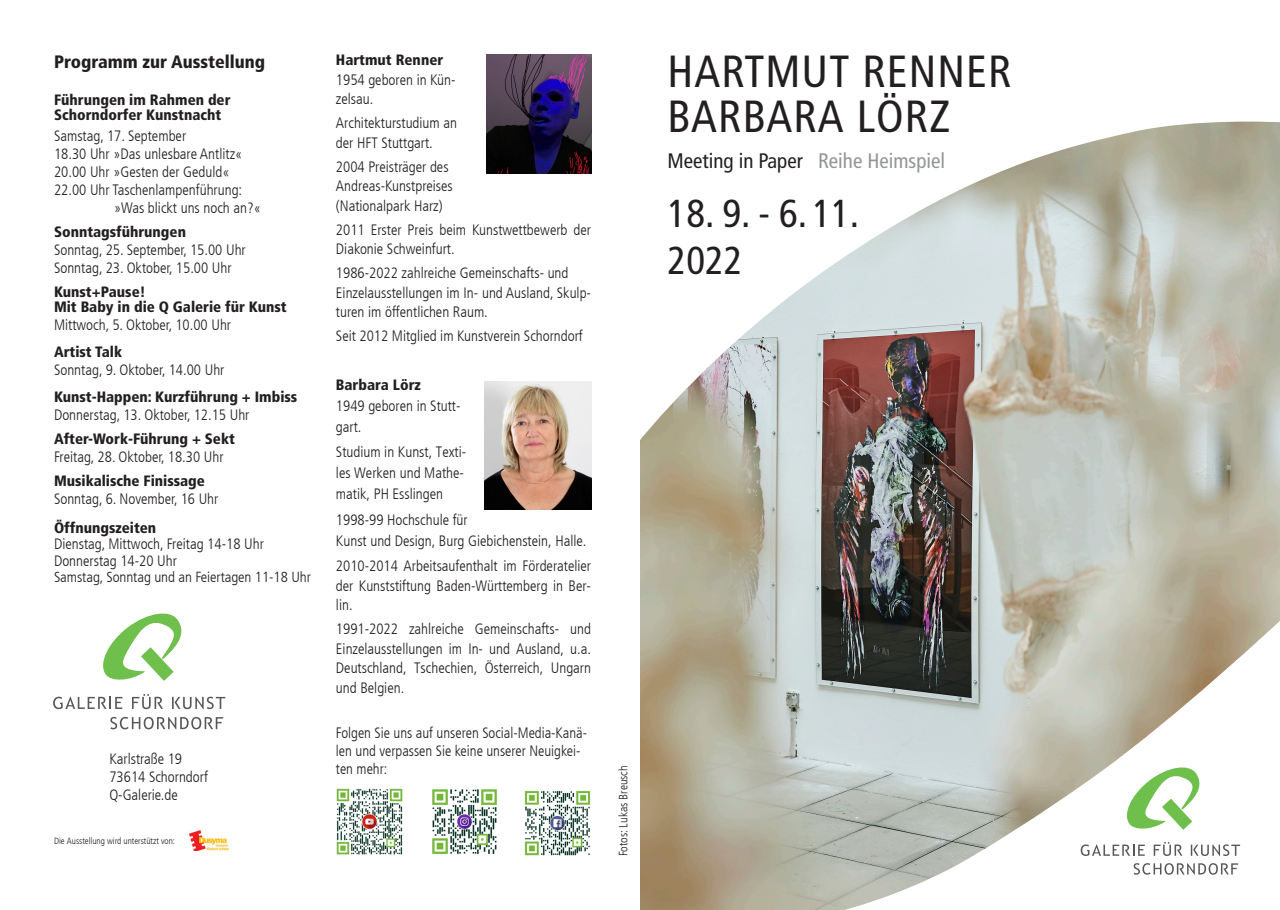
<style>
.page{position:relative;width:1280px;height:910px;background:#fff}
.page>*{position:absolute;margin:0;border:0;box-sizing:border-box;transform-origin:0 0}
.t1{font:condensed 45px "Frutiger LT Com";letter-spacing:.025em;color:#231f20}
.t2{font:condensed 39px "Frutiger LT Com";color:#231f20}
.t3{font:condensed 21px "Frutiger LT Com";color:#231f20}
.t4{font:900 condensed 18px "Frutiger LT Com";color:#231f20}
.t5{font:300 condensed 15px/19.5px "Frutiger LT Com";color:#231f20}
.t6{font:900 condensed 15px "Frutiger LT Com";color:#231f20}
.t7{font:300 condensed 14.55px "Frutiger LT Com";letter-spacing:-.005em;color:#231f20}
.t8{font:300 condensed 12px "Frutiger LT Com";color:#231f20}
.t9{font:300 condensed 9px "Frutiger LT Com";color:#231f20}
.s1{color:#939598}
</style>
<div class="page">
<svg style="left:103px;top:613px;width:79px;height:68px"></svg>
<svg style="left:132px;top:694px;width:31px;height:15px"></svg>
<svg style="left:172px;top:697px;width:53px;height:12px"></svg>
<svg style="left:110px;top:717px;width:113px;height:12px"></svg>
<svg style="left:53px;top:697px;width:69px;height:12px"></svg>
<img style="left:640px;top:440px;width:640px;height:470px">
<svg style="left:844px;top:621px;width:436px;height:289px"></svg>
<svg style="left:1122px;top:763px;width:81px;height:68px"></svg>
<svg style="left:1154px;top:842px;width:28px;height:14px"></svg>
<svg style="left:1191px;top:844px;width:49px;height:12px"></svg>
<svg style="left:1134px;top:863px;width:104px;height:12px"></svg>
<svg style="left:1081px;top:844px;width:64px;height:12px"></svg>
<img style="left:189px;top:831px;width:40px;height:19px">
<svg style="left:640px;top:121px;width:640px;height:319px"></svg>
<img style="left:486px;top:55px;width:105px;height:119px">
<img style="left:485px;top:381px;width:106px;height:128px">
<img style="left:336px;top:788px;width:67px;height:67px">
<img style="left:432px;top:789px;width:65px;height:66px">
<img style="left:525px;top:790px;width:66px;height:66px">
<p class="t4" style="left:54px;top:50px;width:213px">Programm zur Ausstellung</p>
<p class="t6" style="left:54px;top:91px;width:178px">Führungen im Rahmen der</p>
<p class="t6" style="left:54px;top:106px;width:169px">Schorndorfer Kunstnacht</p>
<p class="t5" style="left:54px;top:126px;width:134px">Samstag, 17. September</p>
<p class="t5" style="left:54px;top:144px;width:190px">18.30 Uhr »Das unlesbare Antlitz«</p>
<p class="t5" style="left:54px;top:162px;width:177px">20.00 Uhr »Gesten der Geduld«</p>
<p class="t5" style="left:54px;top:180px;width:190px">22.00 Uhr Taschenlampenführung:</p>
<p class="t5" style="left:114px;top:198px;width:148px">»Was blickt uns noch an?«</p>
<p class="t6" style="left:54px;top:223px;width:133px">Sonntagsführungen</p>
<p class="t5" style="left:54px;top:240px;width:193px">Sonntag, 25. September, 15.00 Uhr</p>
<p class="t5" style="left:54px;top:258px;width:179px">Sonntag, 23. Oktober, 15.00 Uhr</p>
<p class="t6" style="left:54px;top:283px;width:93px">Kunst+Pause!</p>
<p class="t6" style="left:54px;top:298px;width:234px">Mit Baby in die Q Galerie für Kunst</p>
<p class="t5" style="left:54px;top:315px;width:179px">Mittwoch, 5. Oktober, 10.00 Uhr</p>
<p class="t6" style="left:54px;top:343px;width:70px">Artist Talk</p>
<p class="t5" style="left:54px;top:360px;width:172px">Sonntag, 9. Oktober, 14.00 Uhr</p>
<p class="t6" style="left:54px;top:388px;width:245px">Kunst-Happen: Kurzführung + Imbiss</p>
<p class="t5" style="left:54px;top:405px;width:197px">Donnerstag, 13. Oktober, 12.15 Uhr</p>
<p class="t6" style="left:54px;top:430px;width:182px">After-Work-Führung + Sekt</p>
<p class="t5" style="left:54px;top:447px;width:171px">Freitag, 28. Oktober, 18.30 Uhr</p>
<p class="t6" style="left:54px;top:472px;width:152px">Musikalische Finissage</p>
<p class="t5" style="left:54px;top:489px;width:166px">Sonntag, 6. November, 16 Uhr</p>
<p class="t6" style="left:54px;top:519px;width:104px">Öffnungszeiten</p>
<p class="t5" style="left:54px;top:535px;width:211px">Dienstag, Mittwoch, Freitag 14-18 Uhr</p>
<p class="t5" style="left:54px;top:551px;width:124px">Donnerstag 14-20 Uhr</p>
<p class="t7" style="left:54px;top:569px;width:258px">Samstag, Sonntag und an Feiertagen 11-18 Uhr</p>
<p class="t5" style="left:109px;top:749px;width:74px">Karlstraße 19</p>
<p class="t5" style="left:109px;top:767px;width:100px">73614 Schorndorf</p>
<p class="t5" style="left:109px;top:785px;width:70px">Q-Galerie.de</p>
<p class="t9" style="left:54px;top:835px;width:123px">Die Ausstellung wird unterstützt von:</p>
<p class="t6" style="left:336px;top:51px;width:109px">Hartmut Renner</p>
<p class="t5" style="left:336px;top:70px;width:121px">1954 geboren in Kün&shy;zelsau.</p>
<p class="t5" style="left:336px;top:113px;width:123px">Architekturstudium an der HFT Stuttgart.</p>
<p class="t5" style="left:336px;top:157px;width:118px">2004 Preisträger des<br>Andreas-Kunstpreises</p>
<p class="t5" style="left:336px;top:196px;width:108px">(Nationalpark Harz)</p>
<p class="t5" style="left:336px;top:220px;width:257px">2011 Erster Preis beim Kunstwettbewerb der<br>Diakonie Schweinfurt.</p>
<p class="t5" style="left:336px;top:263px;width:234px">1986-2022 zahlreiche Gemeinschafts- und</p>
<p class="t5" style="left:336px;top:283px;width:257px">Einzelausstellungen im In- und Ausland, Skulp&shy;turen im öffentlichen Raum.</p>
<p class="t5" style="left:336px;top:326px;width:248px">Seit 2012 Mitglied im Kunstverein Schorndorf</p>
<p class="t6" style="left:336px;top:375px;width:87px">Barbara Lörz</p>
<p class="t5" style="left:336px;top:395px;width:126px;line-height:21px">1949 geboren in Stutt&shy;gart.</p>
<p class="t5" style="left:336px;top:442px;width:132px;line-height:21px">Studium in Kunst, Texti&shy;les Werken und Mathe&shy;matik, PH Esslingen</p>
<p class="t5" style="left:336px;top:509px;width:252px;line-height:21px">1998-99 Hochschule für<br>Kunst und Design, Burg Giebichenstein, Halle.</p>
<p class="t5" style="left:336px;top:556px;width:257px;text-align:justify">2010-2014 Arbeitsaufenthalt im Förderatelier der Kunststiftung Baden-Württemberg in Ber&shy;lin.</p>
<p class="t5" style="left:336px;top:619px;width:257px;text-align:justify">1991-2022 zahlreiche Gemeinschafts- und Einzelausstellungen im In- und Ausland, u.a.<br>Deutschland, Tschechien, Österreich, Ungarn und Belgien.</p>
<p class="t5" style="left:336px;top:724px;width:253px;line-height:18px">Folgen Sie uns auf unseren Social-Media-Kanä&shy;len und verpassen Sie keine unserer Neuigkei&shy;ten mehr:</p>
<p class="t8" style="left:616px;top:856px;width:92px;rotate:-90deg">Fotos: Lukas Breusch</p>
<p class="t1" style="left:668px;top:45px;width:345px">HARTMUT RENNER</p>
<p class="t1" style="left:668px;top:90px;width:284px">BARBARA LÖRZ</p>
<p class="t3" style="left:668px;top:149px;width:279px">Meeting in Paper <span class="s1">Reihe Heimspiel</span></p>
<p class="t2" style="left:668px;top:191px;width:193px">18. 9. - 6. 11.</p>
<p class="t2" style="left:668px;top:237px;width:76px">2022</p>
</div>
